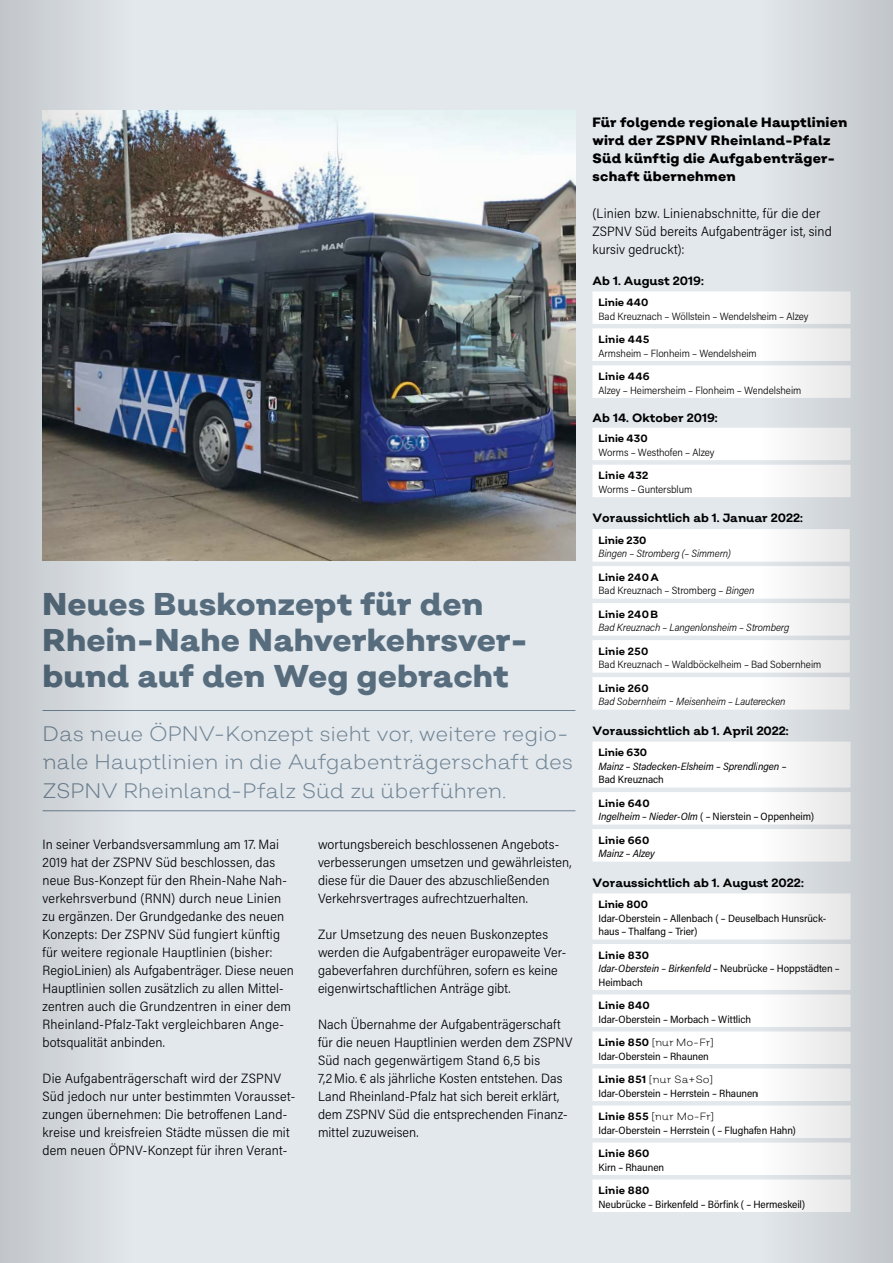
<style>
.page{position:relative;width:893px;height:1263px;background:#e3e8ed}
.page>*{position:absolute;margin:0;border:0;box-sizing:border-box;transform-origin:0 0}
.t1{font:800 31.5px/36px "Salvatore";letter-spacing:.005em;color:#576d7e}
.t2{font:300 21px/28.5px "Salvatore";letter-spacing:-.005em;color:#718595}
.t3{font:300 13.5px/18px "Acumin Pro Semi Cond";letter-spacing:.01em;color:#000}
.t4{font:800 13.5px/18px "Salvatore";letter-spacing:.015em;color:#000}
.t5{font:700 12px "Salvatore";color:#000}
.t6{font:10.5px/13.5px "Acumin Pro Semi Cond";letter-spacing:-.005em;color:#000}
.t7{font:300 10.5px "Acumin Pro Semi Cond";letter-spacing:-.005em;color:#000}
.t8{font:700 10.5px "Salvatore";letter-spacing:.02em;color:#000}
.t9{font:italic 300 10.5px "Acumin Pro Semi Cond";letter-spacing:-.01em;color:#000}
.t10{font:italic 10.5px/13.5px "Acumin Pro Semi Cond";letter-spacing:-.01em;color:#000}
.t11{font:300 10.5px "Salvatore";letter-spacing:.01em;color:#000}
.t12{font:700 10.5px "Salvatore";color:#000}
.s1{font-style:italic}
.s2{font-style:normal}
.s3{font-weight:700}
</style>
<div class="page">
<hr style="left:43px;top:710px;width:532px;height:1px;background:#718595">
<hr style="left:43px;top:810px;width:532px;height:1px;background:#718595">
<img style="left:134px;top:111px;width:441px;height:450px">
<svg style="left:592px;top:291px;width:166px;height:107px;background:#fcfcfd"></svg>
<svg style="left:592px;top:428px;width:166px;height:69px;background:#fdfdfd"></svg>
<svg style="left:592px;top:529px;width:166px;height:181px;background:#fcfcfd"></svg>
<svg style="left:592px;top:893px;width:166px;height:319px;background:#fcfcfd"></svg>
<svg style="left:592px;top:741px;width:166px;height:120px;background:#fcfdfd"></svg>
<svg style="left:0;top:0;width:134px;height:1263px"></svg>
<svg style="left:758px;top:0;width:135px;height:1263px"></svg>
<h1 class="t1" style="left:43px;top:586px;width:487px">Neues Buskonzept für den<br>Rhein-Nahe Nahverkehrsver&shy;bund auf den Weg gebracht</h1>
<h2 class="t2" style="left:43px;top:719px;width:532px">Das neue ÖPNV-Konzept sieht vor, weitere regio&shy;nale Hauptlinien in die Aufgabenträgerschaft des<br>ZSPNV Rheinland-Pfalz Süd zu überführen.</h2>
<p class="t3" style="left:43px;top:834px;width:253px">In seiner Verbandsversammlung am 17. Mai 2019 hat der ZSPNV Süd beschlossen, das neue Bus-Konzept für den Rhein-Nahe Nah&shy;verkehrsverbund (RNN) durch neue Linien zu ergänzen. Der Grundgedanke des neuen Konzepts: Der ZSPNV Süd fungiert künftig für weitere regionale Hauptlinien (bisher:<br>RegioLinien) als Aufgabenträger. Diese neuen Hauptlinien sollen zusätzlich zu allen Mittel&shy;zentren auch die Grundzentren in einer dem Rheinland-Pfalz-Takt vergleichbaren Ange&shy;botsqualität anbinden.</p>
<p class="t3" style="left:43px;top:1068px;width:254px">Die Aufgabenträgerschaft wird der ZSPNV Süd jedoch nur unter bestimmten Vorausset&shy;zungen übernehmen: Die betroffenen Land&shy;kreise und kreisfreien Städte müssen die mit dem neuen ÖPNV-Konzept für ihren Verant-</p>
<p class="t3" style="left:318px;top:834px;width:255px">wortungsbereich beschlossenen Angebots&shy;verbesserungen umsetzen und gewährleisten, diese für die Dauer des abzuschließenden Verkehrsvertrages aufrechtzuerhalten.</p>
<p class="t3" style="left:318px;top:924px;width:250px">Zur Umsetzung des neuen Buskonzeptes werden die Aufgabenträger europaweite Ver&shy;gabeverfahren durchführen, sofern es keine eigenwirtschaftlichen Anträge gibt.</p>
<p class="t3" style="left:318px;top:1014px;width:256px">Nach Übernahme der Aufgabenträgerschaft für die neuen Hauptlinien werden dem ZSPNV Süd nach gegenwärtigem Stand 6,5 bis<br>7,2 Mio. € als jährliche Kosten entstehen. Das Land Rheinland-Pfalz hat sich bereit erklärt, dem ZSPNV Süd die entsprechenden Finanz&shy;mittel zuzuweisen.</p>
<p class="t4" style="left:592px;top:114px;width:256px">Für folgende regionale Hauptlinien wird der ZSPNV Rheinland-Pfalz<br>Süd künftig die Aufgabenträger&shy;schaft übernehmen</p>
<p class="t3" style="left:592px;top:204px;width:241px">(Linien bzw. Linienabschnitte, für die der<br>ZSPNV Süd bereits Aufgabenträger ist, sind kursiv gedruckt):</p>
<p class="t5" style="left:592px;top:273px;width:113px">Ab 1. August 2019:</p>
<p class="t12" style="left:598px;top:296px;width:51px">Linie 440</p>
<p class="t7" style="left:598px;top:309px;width:212px">Bad Kreuznach – Wöllstein – Wendelsheim – Alzey</p>
<p class="t8" style="left:598px;top:333px;width:53px">Linie 445</p>
<p class="t7" style="left:598px;top:346px;width:160px">Armsheim – Flonheim – Wendelsheim</p>
<p class="t8" style="left:598px;top:370px;width:53px">Linie 446</p>
<p class="t7" style="left:598px;top:383px;width:204px">Alzey – Heimersheim – Flonheim – Wendelsheim</p>
<p class="t5" style="left:592px;top:410px;width:127px">Ab 14. Oktober 2019:</p>
<p class="t12" style="left:598px;top:432px;width:51px">Linie 430</p>
<p class="t7" style="left:598px;top:445px;width:118px">Worms – Westhofen – Alzey</p>
<p class="t8" style="left:598px;top:469px;width:51px">Linie 432</p>
<p class="t7" style="left:598px;top:482px;width:95px">Worms – Guntersblum</p>
<p class="t5" style="left:592px;top:510px;width:212px">Voraussichtlich ab 1. Januar 2022:</p>
<p class="t12" style="left:598px;top:533px;width:50px">Linie 230</p>
<p class="t9" style="left:598px;top:546px;width:134px">Bingen – Stromberg (– Simmern)</p>
<p class="t8" style="left:598px;top:570px;width:62px">Linie 240A</p>
<p class="t7" style="left:598px;top:583px;width:158px">Bad Kreuznach – Stromberg – <span class="s1">Bingen</span></p>
<p class="t8" style="left:598px;top:607px;width:61px">Linie 240B</p>
<p class="t9" style="left:598px;top:620px;width:192px">Bad Kreuznach – Langenlonsheim – Stromberg</p>
<p class="t8" style="left:598px;top:644px;width:51px">Linie 250</p>
<p class="t7" style="left:598px;top:657px;width:224px">Bad Kreuznach – Waldböckelheim – Bad Sobernheim</p>
<p class="t8" style="left:598px;top:681px;width:52px">Linie 260</p>
<p class="t9" style="left:598px;top:694px;width:189px">Bad Sobernheim ‒ Meisenheim – Lauterecken</p>
<p class="t5" style="left:592px;top:723px;width:197px">Voraussichtlich ab 1. April 2022:</p>
<p class="t12" style="left:598px;top:746px;width:50px">Linie 630</p>
<p class="t10" style="left:598px;top:759px;width:190px">Mainz – Stadecken-Elsheim – Sprendlingen <span class="s2">–<br>Bad Kreuznach</span></p>
<p class="t8" style="left:598px;top:796px;width:53px">Linie 640</p>
<p class="t6" style="left:598px;top:809px;width:217px"><span class="s1">Ingelheim – Nieder-Olm</span> ( – Nierstein – Oppenheim)</p>
<p class="t8" style="left:598px;top:833px;width:52px">Linie 660</p>
<p class="t10" style="left:598px;top:846px;width:58px">Mainz – Alzey</p>
<p class="t5" style="left:592px;top:875px;width:213px">Voraussichtlich ab 1. August 2022:</p>
<p class="t12" style="left:598px;top:898px;width:51px">Linie 800</p>
<p class="t6" style="left:598px;top:911px;width:229px">Idar-Oberstein – Allenbach ( – Deuselbach Hunsrück&shy;haus – Thalfang – Trier)</p>
<p class="t8" style="left:598px;top:948px;width:52px">Linie 830</p>
<p class="t6" style="left:598px;top:961px;width:243px"><span class="s1">Idar-Oberstein – Birkenfeld</span> – Neubrücke – Hoppstädten –<br>Heimbach</p>
<p class="t8" style="left:598px;top:999px;width:53px">Linie 840</p>
<p class="t6" style="left:598px;top:1012px;width:154px">Idar-Oberstein – Morbach – Wittlich</p>
<p class="t11" style="left:598px;top:1036px;width:117px"><span class="s3">Linie 850</span> [nur Mo-Fr]</p>
<p class="t6" style="left:598px;top:1049px;width:112px">Idar-Oberstein – Rhaunen</p>
<p class="t11" style="left:598px;top:1073px;width:116px"><span class="s3">Linie 851</span> [nur Sa+So]</p>
<p class="t6" style="left:598px;top:1086px;width:161px">Idar-Oberstein – Herrstein – Rhaunen</p>
<p class="t11" style="left:598px;top:1110px;width:117px"><span class="s3">Linie 855</span> [nur Mo-Fr]</p>
<p class="t6" style="left:598px;top:1123px;width:199px">Idar-Oberstein – Herrstein ( – Flughafen Hahn)</p>
<p class="t8" style="left:598px;top:1147px;width:52px">Linie 860</p>
<p class="t6" style="left:598px;top:1160px;width:67px">Kirn – Rhaunen</p>
<p class="t8" style="left:598px;top:1184px;width:53px">Linie 880</p>
<p class="t6" style="left:598px;top:1197px;width:208px">Neubrücke – Birkenfeld – Börfink ( – Hermeskeil)</p>
</div>
